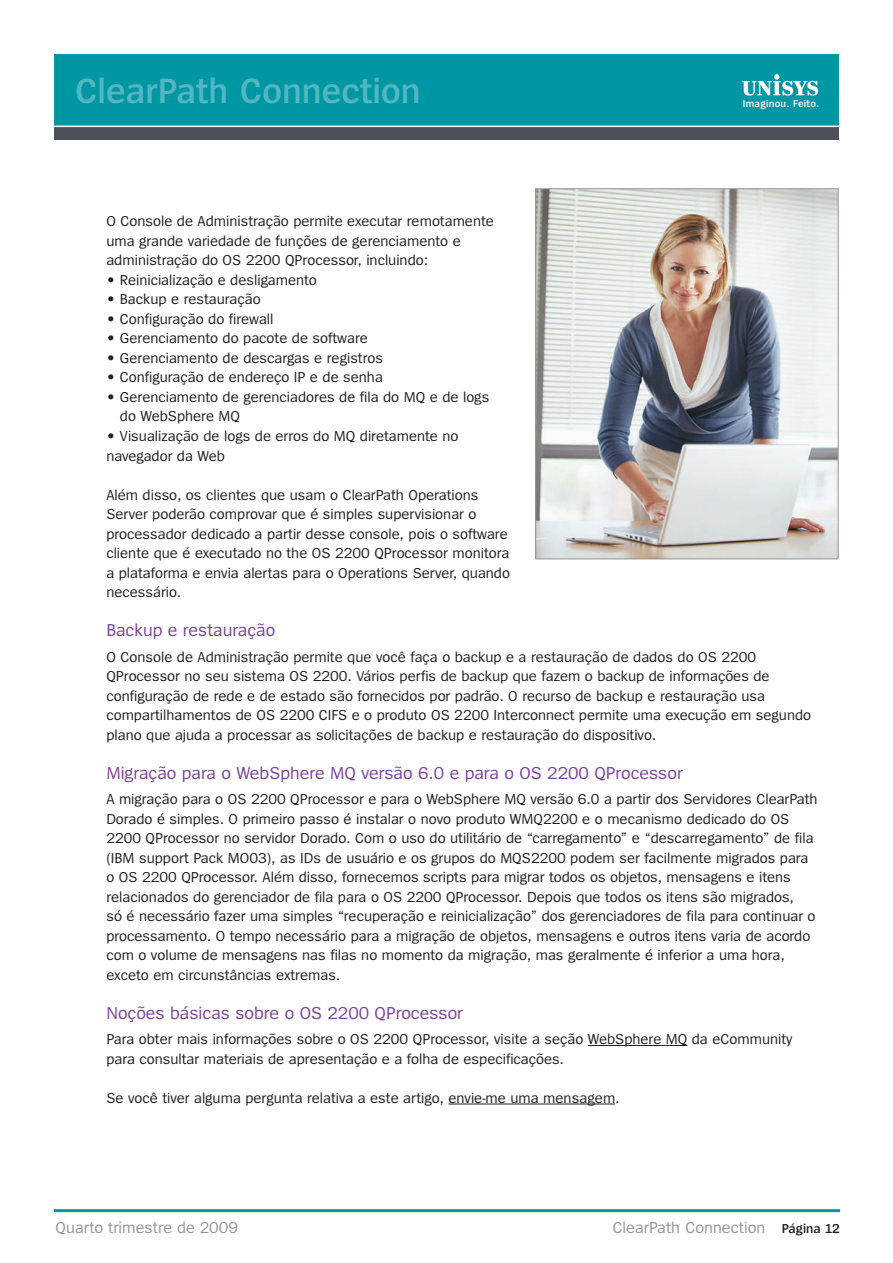
<style>
.page{position:relative;width:893px;height:1263px;background:#fff}
.page>*{position:absolute;margin:0;border:0;box-sizing:border-box;transform-origin:0 0}
.t1{font:600 36.6px "Spiegel";color:#51b7c2}
.t2{font:18px "Spiegel";color:#7b4399}
.t3{font:16.5px "Spiegel";color:#939598}
.t4{font:15px/19.5px "Spiegel";color:#231f20}
.t5{font:600 10.35px "Spiegel";letter-spacing:.02em;color:#fff}
.s1{font-weight:600;font-size:13.5px;color:#231f20}
</style>
<div class="page">
<div style="left:54px;top:112px;width:784px;height:28px;background:#4c5159"></div>
<div style="left:54px;top:54px;width:784px;height:72px;background:#0097a4"></div>
<svg style="left:742px;top:74px;width:76px;height:22px"></svg>
<hr style="left:54px;top:126px;width:787px;height:1px;background:#fff">
<hr style="left:588px;top:1045px;width:73px;height:1px;background:#231f20">
<svg style="left:661px;top:1045px;width:26px;height:1px"></svg>
<hr style="left:448px;top:1103px;width:167px;height:1px;background:#231f20">
<hr style="left:54px;top:1209px;width:786px;height:3px;background:#0097a4">
<img style="left:537px;top:190px;width:299px;height:367px">
<div style="left:535px;top:188px;width:303px;height:371px;border:1px solid #939598"></div>
<h1 class="t1" style="left:75px;top:73px;width:347px">ClearPath Connection</h1>
<p class="t5" style="left:743px;top:99px;width:78px">Imaginou. Feito.</p>
<p class="t4" style="left:106px;top:212px;width:389px">O Console de Administração permite executar remotamente uma grande variedade de funções de gerenciamento e administração do OS 2200 QProcessor, incluindo:</p>
<p class="t4" style="left:106px;top:271px;width:212px">• Reinicialização e desligamento</p>
<p class="t4" style="left:106px;top:290px;width:156px">• Backup e restauração</p>
<p class="t4" style="left:106px;top:310px;width:169px">• Configuração do firewall</p>
<p class="t4" style="left:106px;top:329px;width:263px">• Gerenciamento do pacote de software</p>
<p class="t4" style="left:106px;top:349px;width:278px">• Gerenciamento de descargas e registros</p>
<p class="t4" style="left:106px;top:368px;width:278px">• Configuração de endereço IP e de senha</p>
<p class="t4" style="left:120px;top:388px;width:371px;text-indent:-14px">• Gerenciamento de gerenciadores de fila do MQ e de logs do WebSphere MQ</p>
<p class="t4" style="left:106px;top:427px;width:354px">• Visualização de logs de erros do MQ diretamente no navegador da Web</p>
<p class="t4" style="left:106px;top:485px;width:405px">Além disso, os clientes que usam o ClearPath Operations Server poderão comprovar que é simples supervisionar o processador dedicado a partir desse console, pois o software cliente que é executado no the OS 2200 QProcessor monitora a plataforma e envia alertas para o Operations Server, quando necessário.</p>
<p class="t2" style="left:106px;top:621px;width:170px">Backup e restauração</p>
<p class="t4" style="left:106px;top:647px;width:706px">O Console de Administração permite que você faça o backup e a restauração de dados do OS 2200<br>QProcessor no seu sistema OS 2200. Vários perfis de backup que fazem o backup de informações de configuração de rede e de estado são fornecidos por padrão. O recurso de backup e restauração usa compartilhamentos de OS 2200 CIFS e o produto OS 2200 Interconnect permite uma execução em segundo plano que ajuda a processar as solicitações de backup e restauração do dispositivo.</p>
<p class="t2" style="left:106px;top:763px;width:578px">Migração para o WebSphere MQ versão 6.0 e para o OS 2200 QProcessor</p>
<p class="t4" style="left:106px;top:790px;width:713px">A migração para o OS 2200 QProcessor e para o WebSphere MQ versão 6.0 a partir dos Servidores ClearPath Dorado é simples. O primeiro passo é instalar o novo produto WMQ2200 e o mecanismo dedicado do OS 2200 QProcessor no servidor Dorado. Com o uso do utilitário de “carregamento” e “descarregamento” de fila (IBM support Pack MO03), as IDs de usuário e os grupos do MQS2200 podem ser facilmente migrados para o OS 2200 QProcessor. Além disso, fornecemos scripts para migrar todos os objetos, mensagens e itens relacionados do gerenciador de fila para o OS 2200 QProcessor. Depois que todos os itens são migrados,<br>só é necessário fazer uma simples “recuperação e reinicialização” dos gerenciadores de fila para continuar o processamento. O tempo necessário para a migração de objetos, mensagens e outros itens varia de acordo com o volume de mensagens nas filas no momento da migração, mas geralmente é inferior a uma hora, exceto em circunstâncias extremas.</p>
<p class="t2" style="left:106px;top:1003px;width:358px">Noções básicas sobre o OS 2200 QProcessor</p>
<p class="t4" style="left:106px;top:1030px;width:688px">Para obter mais informações sobre o OS 2200 QProcessor, visite a seção WebSphere MQ da eCommunity para consultar materiais de apresentação e a folha de especificações.</p>
<p class="t4" style="left:106px;top:1088px;width:515px">Se você tiver alguma pergunta relativa a este artigo, envie-me uma mensagem.</p>
<p class="t3" style="left:56px;top:1219px;width:184px">Quarto trimestre de 2009</p>
<p class="t3" style="left:613px;top:1219px;width:229px">ClearPath Connection <span class="s1">Página 12</span></p>
</div>
